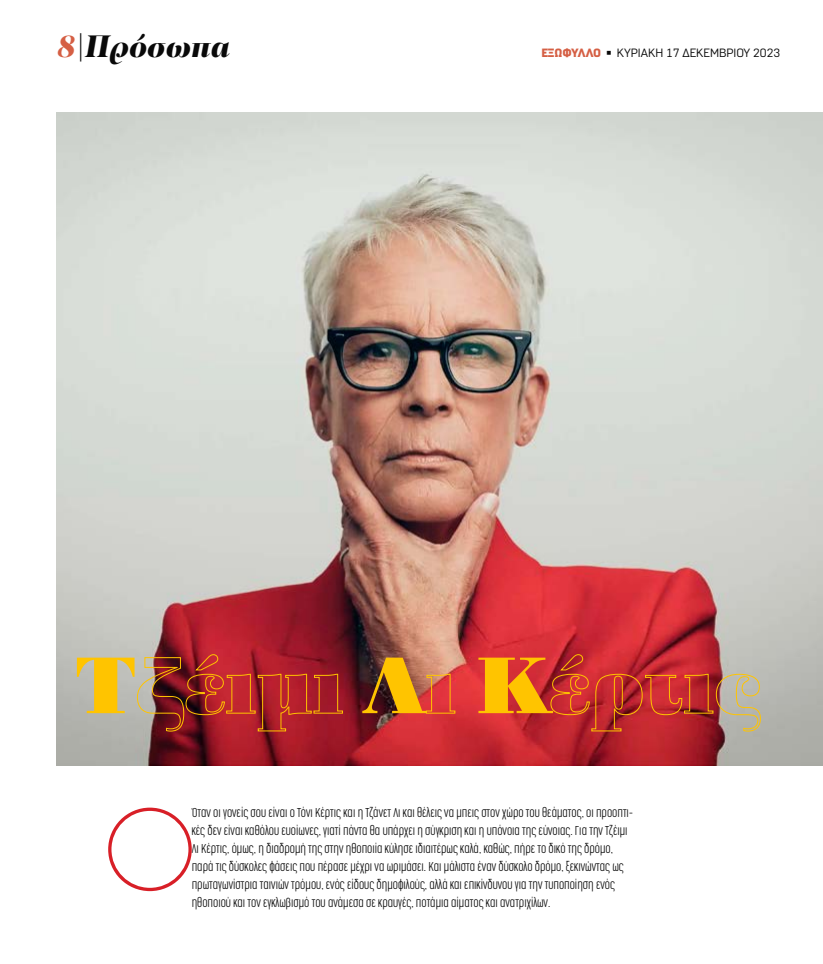
<style>
.page{position:relative;width:823px;height:964px;background:#fff}
.page>*{position:absolute;margin:0;border:0;box-sizing:border-box;transform-origin:0 0}
.t1{font:80px "Poster Bodoni Greek BT";color:#ffc400}
.t2{font:italic 900 32px "PF Regal Display Pro";color:#090909}
.t3{font:200 12px/18px "Cocogoose Compressed";color:#090909}
.t4{font:12px "Normative Pro";color:#090909}
.s1{color:#d55f44}
.s2{font-weight:900;color:#d55f44}
</style>
<div class="page">
<img style="left:57px;top:113px;width:765px;height:653px">
<svg style="left:108px;top:807px;width:84px;height:84px"></svg>
<h2 class="t2" style="left:57px;top:26px;width:175px"><span class="s1">8</span>|Πρόσωπα</h2>
<p class="t4" style="left:541px;top:46px;width:240px"><span class="s2">ΕΞΩΦΥΛΛΟ</span> ◾ ΚΥΡΙΑΚΗ 17 ΔΕΚΕΜΒΡΙΟΥ 2023</p>
<h1 class="t1" style="left:76px;top:639px;width:686px">Τζέιμι Λι Κέρτις</h1>
<p class="t3" style="left:192px;top:804px;width:442px">Όταν οι γονείς σου είναι ο Τόνι Κέρτις και η Τζάνετ Λι και θέλεις να μπεις στον χώρο του θεάματος, οι προοπτι&shy;κές δεν είναι καθόλου ευοίωνες, γιατί πάντα θα υπάρχει η σύγκριση και η υπόνοια της εύνοιας. Για την Τζέιμι Λι Κέρτις, όμως, η διαδρομή της στην ηθοποιία κύλησε ιδιαιτέρως καλά, καθώς, πήρε το δικό της δρόμο, παρά τις δύσκολες φάσεις που πέρασε μέχρι να ωριμάσει. Και μάλιστα έναν δύσκολο δρόμο, ξεκινώντας ως πρωταγωνίστρια ταινιών τρόμου, ενός είδους δημοφιλούς, αλλά και επικίνδυνου για την τυποποίηση ενός ηθοποιού και τον εγκλωβισμό του ανάμεσα σε κραυγές, ποτάμια αίματος και ανατριχίλων.</p>
</div>
